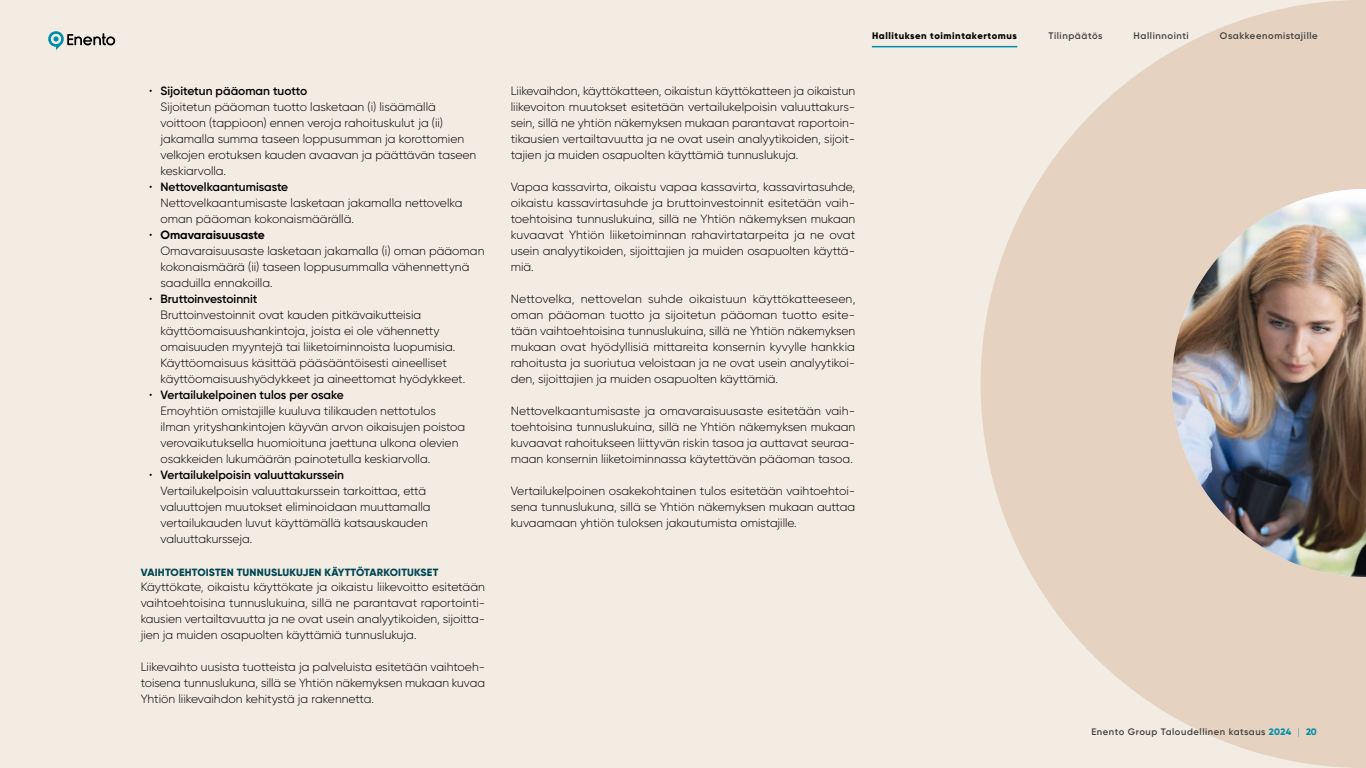
<style>
.page{position:relative;width:1366px;height:768px;background:#f3ece3}
.page>*{position:absolute;margin:0;border:0;box-sizing:border-box;transform-origin:0 0}
.P_12pt{font:300 12px/16px "Gilroy";color:#000;text-align:justify}
.H5_Ocean_1{font:800 10.5px "Gilroy";letter-spacing:.02em;color:#004755}
.t1{font:600 9.5px "Gilroy";letter-spacing:.055em;color:#404040}
.t2{font:800 9.5px "Gilroy";letter-spacing:.06em;color:#000}
.t3{font:600 9.4px "Gilroy";letter-spacing:.06em;color:#404040}
.s1{font-weight:600}
.s2{font-weight:700}
.s3{font-weight:800;color:#008eaa}
.s4{font-weight:300;color:#008eaa}
</style>
<div class="page">
<svg style="left:981px;top:0;width:385px;height:768px;fill:#e5d2c1"></svg>
<img style="left:1172px;top:189px;width:194px;height:388px">
<hr style="left:872px;top:46px;width:145px;height:1px;background:#008eaa">
<svg style="left:48px;top:31px;width:67px;height:19px"></svg>
<p class="P_12pt" style="left:161px;top:83px;width:317px;text-align:left;text-indent:-11px">• <span class="s1">Sijoitetun pääoman tuotto<br></span>Sijoitetun pääoman tuotto lasketaan (i) lisäämällä voittoon (tappioon) ennen veroja rahoituskulut ja (ii) jakamalla summa taseen loppusumman ja korottomien velkojen erotuksen kauden avaavan ja päättävän taseen keskiarvolla.</p>
<p class="P_12pt" style="left:161px;top:179px;width:303px;text-align:left;text-indent:-11px">• <span class="s1">Nettovelkaantumisaste<br></span>Nettovelkaantumisaste lasketaan jakamalla nettovelka oman pääoman kokonaismäärällä.</p>
<p class="P_12pt" style="left:161px;top:227px;width:325px;text-align:left;text-indent:-11px">• <span class="s2">Omavaraisuusaste<br></span>Omavaraisuusaste lasketaan jakamalla (i) oman pääoman kokonaismäärä (ii) taseen loppusummalla vähennettynä saaduilla ennakoilla.</p>
<p class="P_12pt" style="left:161px;top:291px;width:306px;text-align:left;text-indent:-11px">• <span class="s1">Bruttoinvestoinnit<br></span>Bruttoinvestoinnit ovat kauden pitkävaikutteisia käyttöomaisuushankintoja, joista ei ole vähennetty omaisuuden myyntejä tai liiketoiminnoista luopumisia.<br>Käyttöomaisuus käsittää pääsääntöisesti aineelliset käyttöomaisuushyödykkeet ja aineettomat hyödykkeet.</p>
<p class="P_12pt" style="left:161px;top:387px;width:306px;text-align:left;text-indent:-11px">• <span class="s1">Vertailukelpoinen tulos per osake<br></span>Emoyhtiön omistajille kuuluva tilikauden nettotulos ilman yrityshankintojen käyvän arvon oikaisujen poistoa verovaikutuksella huomioituna jaettuna ulkona olevien osakkeiden lukumäärän painotetulla keskiarvolla.</p>
<p class="P_12pt" style="left:161px;top:467px;width:272px;text-align:left;text-indent:-11px">• <span class="s1">Vertailukelpoisin valuuttakurssein </span>Vertailukelpoisin valuuttakurssein tarkoittaa, että valuuttojen muutokset eliminoidaan muuttamalla vertailukauden luvut käyttämällä katsauskauden valuuttakursseja.</p>
<p class="H5_Ocean_1" style="left:141px;top:566px;width:299px">VAIHTOEHTOISTEN TUNNUSLUKUJEN KÄYTTÖTARKOITUKSET</p>
<p class="P_12pt" style="left:141px;top:579px;width:346px">Käyttökate, oikaistu käyttökate ja oikaistu liikevoitto esitetään vaihtoehtoisina tunnuslukuina, sillä ne parantavat raportointi&shy;kausien vertailtavuutta ja ne ovat usein analyytikoiden, sijoitta&shy;jien ja muiden osapuolten käyttämiä tunnuslukuja.</p>
<p class="P_12pt" style="left:141px;top:659px;width:346px">Liikevaihto uusista tuotteista ja palveluista esitetään vaihtoeh&shy;toisena tunnuslukuna, sillä se Yhtiön näkemyksen mukaan kuvaa Yhtiön liikevaihdon kehitystä ja rakennetta.</p>
<p class="t2" style="left:872px;top:30px;width:146px">Hallituksen toimintakertomus</p>
<p class="t1" style="left:1048px;top:30px;width:56px">Tilinpäätös</p>
<p class="t1" style="left:1134px;top:30px;width:57px">Hallinnointi</p>
<p class="t1" style="left:1220px;top:30px;width:99px">Osakkeenomistajille</p>
<p class="P_12pt" style="left:511px;top:83px;width:346px">Liikevaihdon, käyttökatteen, oikaistun käyttökatteen ja oikaistun liikevoiton muutokset esitetään vertailukelpoisin valuuttakurs&shy;sein, sillä ne yhtiön näkemyksen mukaan parantavat raportoin&shy;tikausien vertailtavuutta ja ne ovat usein analyytikoiden, sijoit&shy;tajien ja muiden osapuolten käyttämiä tunnuslukuja.</p>
<p class="P_12pt" style="left:511px;top:179px;width:346px">Vapaa kassavirta, oikaistu vapaa kassavirta, kassavirtasuhde, oikaistu kassavirtasuhde ja bruttoinvestoinnit esitetään vaih&shy;toehtoisina tunnuslukuina, sillä ne Yhtiön näkemyksen mukaan kuvaavat Yhtiön liiketoiminnan rahavirtatarpeita ja ne ovat usein analyytikoiden, sijoittajien ja muiden osapuolten käyttä&shy;miä.</p>
<p class="P_12pt" style="left:511px;top:291px;width:346px">Nettovelka, nettovelan suhde oikaistuun käyttökatteeseen, oman pääoman tuotto ja sijoitetun pääoman tuotto esite&shy;tään vaihtoehtoisina tunnuslukuina, sillä ne Yhtiön näkemyksen mukaan ovat hyödyllisiä mittareita konsernin kyvylle hankkia rahoitusta ja suoriutua veloistaan ja ne ovat usein analyytikoi&shy;den, sijoittajien ja muiden osapuolten käyttämiä.</p>
<p class="P_12pt" style="left:511px;top:403px;width:346px">Nettovelkaantumisaste ja omavaraisuusaste esitetään vaih&shy;toehtoisina tunnuslukuina, sillä ne Yhtiön näkemyksen mukaan kuvaavat rahoitukseen liittyvän riskin tasoa ja auttavat seuraa&shy;maan konsernin liiketoiminnassa käytettävän pääoman tasoa.</p>
<p class="P_12pt" style="left:511px;top:483px;width:346px">Vertailukelpoinen osakekohtainen tulos esitetään vaihtoehtoi&shy;sena tunnuslukuna, sillä se Yhtiön näkemyksen mukaan auttaa kuvaamaan yhtiön tuloksen jakautumista omistajille.</p>
<p class="t3" style="left:1091px;top:726px;width:227px">Enento Group Taloudellinen katsaus <span class="s3">2024</span> <span class="s4">|</span> <span class="s3">20</span></p>
</div>
